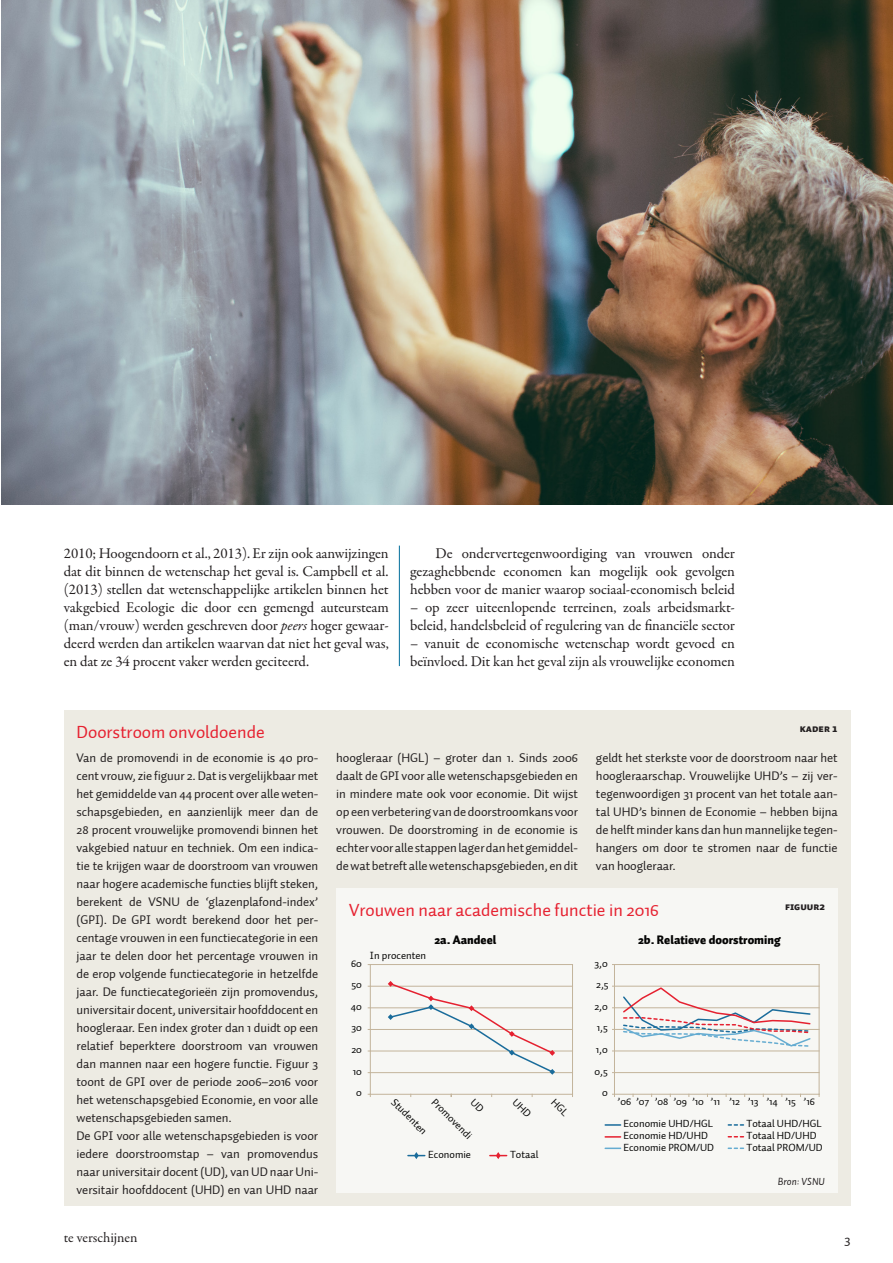
<style>
.page{position:relative;width:893px;height:1263px;background:#fff}
.page>*{position:absolute;margin:0;border:0;box-sizing:border-box;transform-origin:0 0}
.KDK1_FiguurKop{font:18px "Auto 1";color:#e62130}
.PLAT_EersteAlinea{font:15px/18px "Garamond Premr Pro";letter-spacing:-.005em;color:#231f20;text-align:justify}
.PLAT_VervolgAlinea{font:15px/18px "Garamond Premr Pro";letter-spacing:-.005em;color:#231f20}
.t1{font:14.25px "Garamond Premr Pro";letter-spacing:-.005em;color:#231f20}
.t2{font:13.5px "Auto 1";color:#231f20}
.KDPT_KaderTekst{font:12.75px/18px "Auto 1";letter-spacing:-.005em;color:#231f20;text-align:justify}
.t3{font:900 12.15px "Auto 1";color:#050504}
.t4{font:10.65px/11.7px "Auto 1";color:#050504}
.KDK2_Figuurnummer{font:10.5px "Auto 1 Black Sm Cp";color:#231f20}
.KDPT_KaderBron{font:italic 10.5px "Auto 1";color:#231f20}
.s1{font-style:italic}
</style>
<div class="page">
<div style="left:64px;top:710px;width:786px;height:496px;background:#edebe3"></div>
<div style="left:336px;top:888px;width:502px;height:304px;background:#f7f7f4"></div>
<hr style="left:370px;top:986px;width:202px;height:1px;background:#c3b49b">
<hr style="left:370px;top:1007px;width:202px;height:1px;background:#c3b49b">
<hr style="left:370px;top:1029px;width:202px;height:1px;background:#c3b49b">
<hr style="left:370px;top:1051px;width:202px;height:1px;background:#c3b49b">
<hr style="left:370px;top:1072px;width:202px;height:1px;background:#c3b49b">
<hr style="left:370px;top:964px;width:1px;height:130px;background:#c3b49b">
<hr style="left:572px;top:964px;width:1px;height:130px;background:#c3b49b">
<hr style="left:370px;top:1094px;width:202px;height:1px;background:#c3b49b">
<hr style="left:370px;top:964px;width:202px;height:1px;background:#c3b49b">
<svg style="left:387px;top:981px;width:169px;height:94px"></svg>
<svg style="left:408px;top:1152px;width:17px;height:7px"></svg>
<svg style="left:490px;top:1152px;width:17px;height:7px"></svg>
<hr style="left:614px;top:986px;width:205px;height:1px;background:#c3b49b">
<hr style="left:614px;top:1007px;width:205px;height:1px;background:#c3b49b">
<hr style="left:614px;top:1029px;width:205px;height:1px;background:#c3b49b">
<hr style="left:614px;top:1051px;width:205px;height:1px;background:#c3b49b">
<hr style="left:614px;top:1072px;width:205px;height:1px;background:#c3b49b">
<hr style="left:614px;top:964px;width:1px;height:130px;background:#c3b49b">
<hr style="left:819px;top:964px;width:1px;height:130px;background:#c3b49b">
<hr style="left:614px;top:1094px;width:205px;height:1px;background:#c3b49b">
<hr style="left:614px;top:964px;width:205px;height:1px;background:#c3b49b">
<svg style="left:622px;top:986px;width:190px;height:61px"></svg>
<svg style="left:605px;top:1124px;width:16px;height:2px"></svg>
<svg style="left:605px;top:1136px;width:16px;height:2px"></svg>
<svg style="left:605px;top:1147px;width:16px;height:2px"></svg>
<svg style="left:728px;top:1124px;width:16px;height:2px"></svg>
<svg style="left:728px;top:1136px;width:16px;height:1px"></svg>
<svg style="left:728px;top:1147px;width:16px;height:2px"></svg>
<hr style="left:399px;top:546px;width:1px;height:120px;background:#006e9c">
<img style="left:1px;top:0;width:892px;height:504px">
<svg style="left:512px;top:1094px;width:21px;height:3px"></svg>
<svg style="left:551px;top:1094px;width:22px;height:3px"></svg>
<p class="PLAT_EersteAlinea" style="left:64px;top:545px;width:327px">2010; Hoogendoorn et al., 2013). Er zijn ook aanwijzingen dat dit binnen de wetenschap het geval is. Campbell et al. (2013) stellen dat wetenschappelijke artikelen binnen het vakgebied Ecologie die door een gemengd auteursteam (man/vrouw) werden geschreven door <span class="s1">peers</span> hoger gewaar&shy;deerd werden dan artikelen waarvan dat niet het geval was, en dat ze 34 procent vaker werden geciteerd.</p>
<p class="PLAT_VervolgAlinea" style="left:410px;top:545px;width:327px;text-align:justify;text-indent:26px">De ondervertegenwoordiging van vrouwen onder gezaghebbende economen kan mogelijk ook gevolgen hebben voor de manier waarop sociaal-economisch beleid</p>
<p class="PLAT_VervolgAlinea" style="left:410px;top:599px;width:326px">– op zeer uiteenlopende terreinen, zoals arbeidsmarkt&shy;beleid, handelsbeleid of regulering van de financiële sector</p>
<p class="PLAT_VervolgAlinea" style="left:410px;top:635px;width:327px">– vanuit de economische wetenschap wordt gevoed en beïnvloed. Dit kan het geval zijn als vrouwelijke economen</p>
<p class="KDK1_FiguurKop" style="left:77px;top:720px;width:190px">Doorstroom onvoldoende</p>
<p class="KDK2_Figuurnummer" style="left:800px;top:722px;width:39px">KADER 1</p>
<p class="KDPT_KaderTekst" style="left:77px;top:748px;width:243px">Van de promovendi in de economie is 40 pro&shy;cent vrouw, zie figuur 2. Dat is vergelijkbaar met het gemiddelde van 44 procent over alle weten&shy;schapsgebieden, en aanzienlijk meer dan de 28 procent vrouwelijke promovendi binnen het vakgebied natuur en techniek. Om een indica&shy;tie te krijgen waar de doorstroom van vrouwen naar hogere academische functies blijft steken, berekent de VSNU de ‘glazenplafond-index’ (GPI). De GPI wordt berekend door het per&shy;centage vrouwen in een functiecategorie in een jaar te delen door het percentage vrouwen in de erop volgende functiecategorie in hetzelfde jaar. De functiecategorieën zijn promovendus, universitair docent, universitair hoofddocent en hoogleraar. Een index groter dan 1 duidt op een relatief beperktere doorstroom van vrouwen dan mannen naar een hogere functie. Figuur 3 toont de GPI over de periode 2006–2016 voor het wetenschapsgebied Economie, en voor alle wetenschapsgebieden samen.</p>
<p class="KDPT_KaderTekst" style="left:77px;top:1126px;width:243px">De GPI voor alle wetenschapsgebieden is voor iedere doorstroomstap – van promovendus naar universitair docent (UD), van UD naar Uni&shy;versitair hoofddocent (UHD) en van UHD naar</p>
<p class="KDPT_KaderTekst" style="left:336px;top:748px;width:243px">hoogleraar (HGL) – groter dan 1. Sinds 2006 daalt de GPI voor alle wetenschapsgebieden en in mindere mate ook voor economie. Dit wijst op een verbetering van de doorstroomkans voor vrouwen. De doorstroming in de economie is echter voor alle stappen lager dan het gemiddel&shy;de wat betreft alle wetenschapsgebieden, en dit</p>
<p class="KDPT_KaderTekst" style="left:596px;top:748px;width:243px">geldt het sterkste voor de doorstroom naar het hoogleraarschap. Vrouwelijke UHD’s – zij ver&shy;tegenwoordigen 31 procent van het totale aan&shy;tal UHD’s binnen de Economie – hebben bijna de helft minder kans dan hun mannelijke tegen&shy;hangers om door te stromen naar de functie van hoogleraar.</p>
<p class="KDK1_FiguurKop" style="left:349px;top:899px;width:311px">Vrouwen naar academische functie in 2016</p>
<p class="KDK2_Figuurnummer" style="left:785px;top:901px;width:41px">FIGUUR2</p>
<p class="t3" style="left:435px;top:931px;width:63px">2a. Aandeel</p>
<p class="t3" style="left:638px;top:931px;width:144px">2b. Relatieve doorstroming</p>
<p class="t4" style="left:351px;top:957px;width:12px">60</p>
<p class="t4" style="left:370px;top:950px;width:58px">In procenten</p>
<p class="t4" style="left:594px;top:957px;width:15px">3,0</p>
<p class="t4" style="left:351px;top:979px;width:12px">50</p>
<p class="t4" style="left:596px;top:979px;width:14px">2,5</p>
<p class="t4" style="left:351px;top:1000px;width:13px">40</p>
<p class="t4" style="left:594px;top:1000px;width:15px">2,0</p>
<p class="t4" style="left:351px;top:1022px;width:12px">30</p>
<p class="t4" style="left:597px;top:1022px;width:12px">1,5</p>
<p class="t4" style="left:351px;top:1044px;width:12px">20</p>
<p class="t4" style="left:596px;top:1044px;width:13px">1,0</p>
<p class="t4" style="left:353px;top:1065px;width:11px">10</p>
<p class="t4" style="left:594px;top:1065px;width:15px">0,5</p>
<p class="t4" style="left:356px;top:1087px;width:7px">0</p>
<p class="t4" style="left:397px;top:1096px;width:47px;rotate:45deg">Studenten</p>
<p class="t4" style="left:437px;top:1096px;width:54px;rotate:45deg">Promovendi</p>
<p class="t4" style="left:428px;top:1149px;width:44px">Economie</p>
<p class="t4" style="left:510px;top:1149px;width:30px">Totaal</p>
<p class="t4" style="left:602px;top:1087px;width:7px">0</p>
<p class="t4" style="left:623px;top:1091px;width:193px;line-height:22px;text-indent:-6px">’06 ’07 ’08 ’09 ’10 ’11 ’12 ’13 ’14 ’15 ’16<br>Economie UHD/HGL</p>
<p class="t4" style="left:623px;top:1130px;width:92px">Economie HD/UHD<br>Economie PROM/UD</p>
<p class="t4" style="left:746px;top:1118px;width:78px">Totaal UHD/HGL<br>Totaal HD/UHD<br>Totaal PROM/UD</p>
<p class="KDPT_KaderBron" style="left:778px;top:1175px;width:49px">Bron: VSNU</p>
<p class="t1" style="left:64px;top:1229px;width:75px">te verschijnen</p>
<p class="t2" style="left:844px;top:1231px;width:8px">3</p>
</div>
